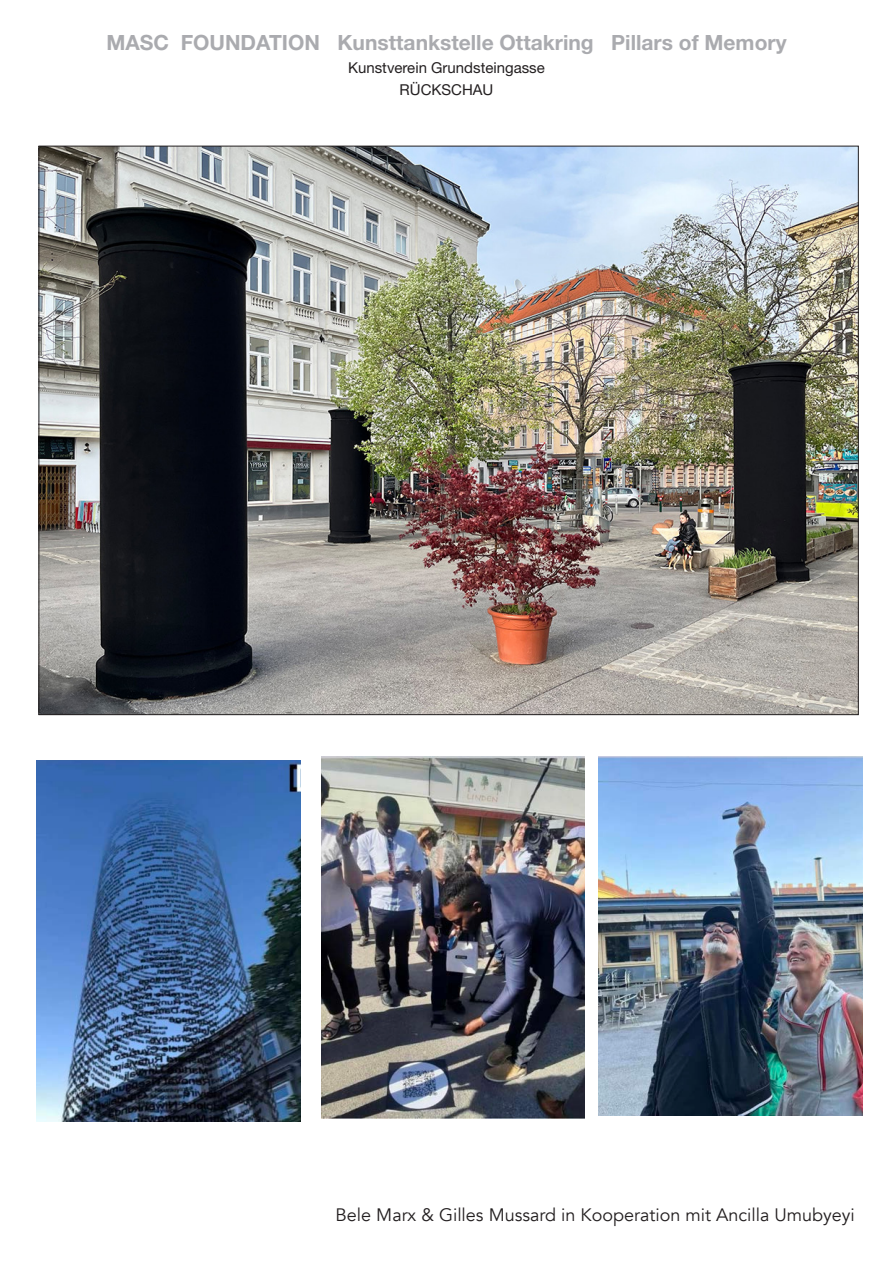
<style>
.page{position:relative;width:893px;height:1263px;background:#fff}
.page>*{position:absolute;margin:0;border:0;box-sizing:border-box;transform-origin:0 0}
.t1{font:700 21px "Helvetica Neue LT";color:#aaabaf}
.t2{font:18px "Avenir";color:#231f20}
.t3{font:15px/22.5px "Helvetica Neue LT";color:#231f20;text-align:center}
</style>
<div class="page">
<img style="left:40px;top:148px;width:817px;height:565px">
<img style="left:37px;top:760px;width:263px;height:361px">
<img style="left:321px;top:757px;width:264px;height:361px">
<img style="left:599px;top:757px;width:263px;height:359px">
<p class="t1" style="left:106px;top:30px;width:682px">MASC FOUNDATION Kunsttankstelle Ottakring Pillars of Memory</p>
<p class="t3" style="left:348px;top:56px;width:198px">Kunstverein Grundsteingasse<br>RÜCKSCHAU</p>
<p class="t2" style="left:336px;top:1204px;width:521px">Bele Marx &amp; Gilles Mussard in Kooperation mit Ancilla Umubyeyi</p>
</div>
